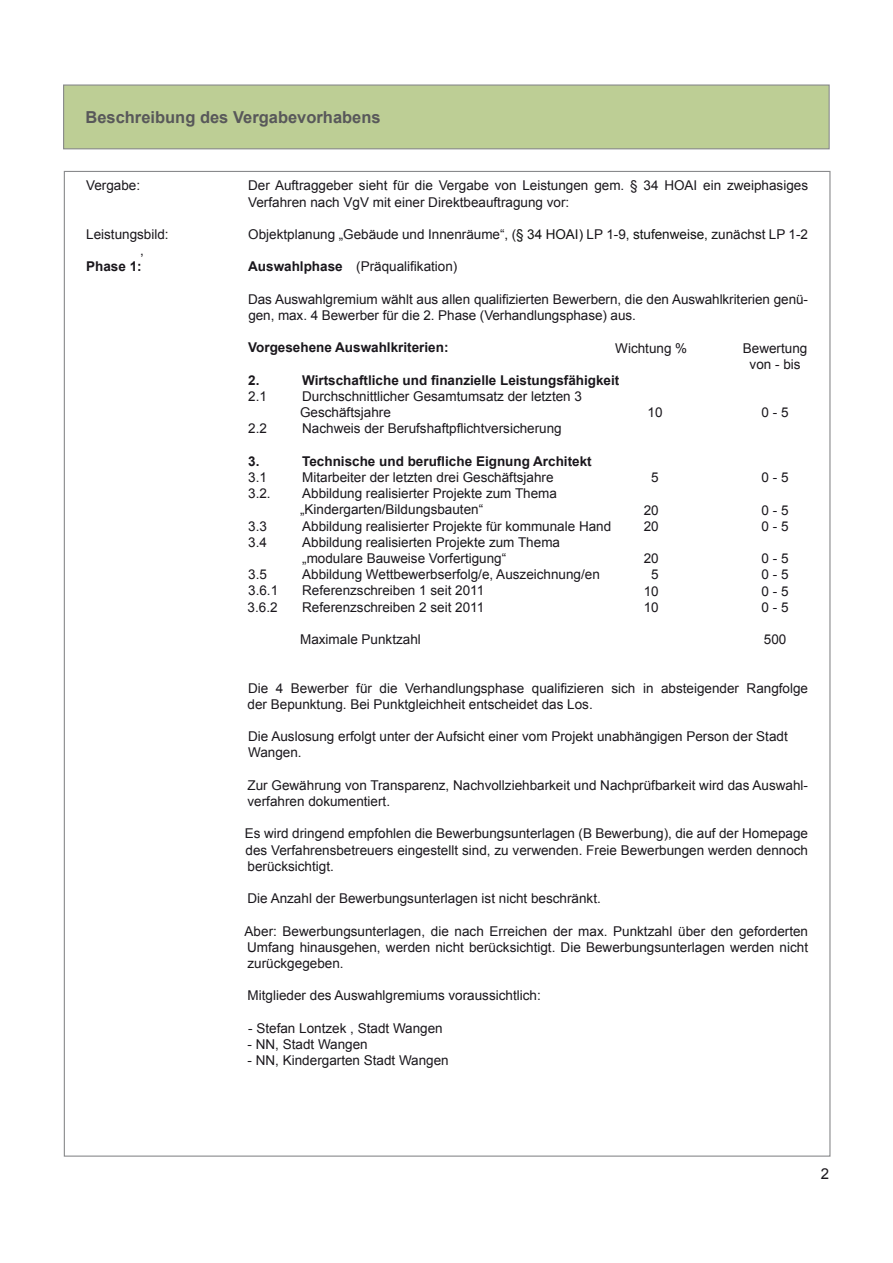
<style>
.page{position:relative;width:893px;height:1263px;background:#fff}
.page>*{position:absolute;margin:0;border:0;box-sizing:border-box;transform-origin:0 0}
.t1{font:700 16.5px "Arial";color:#58585a}
.t2{font:15px "Arial";color:#1a171c}
.t3{font:13.5px "Arial";color:#1a171c}
.t4{font:700 13.5px "Arial";color:#1a171c}
.s1{color:#111211}
.s2{font-weight:700}
</style>
<div class="page">
<div style="left:64px;top:85px;width:765px;height:64px;background:#bdce95"></div>
<div style="left:63px;top:84px;width:767px;height:65px;border:1px solid #898a8c"></div>
<p class="t1" style="left:85px;top:106px;width:297px">Beschreibung des Vergabevorhabens</p>
<p class="t3" style="left:86px;top:176px;width:56px">Vergabe:</p>
<p class="t3" style="left:248px;top:176px;width:561px">Der Auftraggeber sieht für die Vergabe von Leistungen gem. § 34 HOAI ein zweiphasiges</p>
<p class="t3" style="left:248px;top:192px;width:323px">Verfahren nach VgV mit einer Direktbeauftragung vor:</p>
<p class="t3" style="left:86px;top:225px;width:84px">Leistungsbild:</p>
<p class="t3" style="left:248px;top:225px;width:561px">Objektplanung „Gebäude und Innenräume“, (<span class="s1">§ 34 HOAI)</span> LP 1-9, <span class="s1">stufenweise,</span> zunächst LP 1-2</p>
<p class="t3" style="left:140px;top:241px;width:5px">,</p>
<p class="t4" style="left:86px;top:257px;width:57px">Phase 1:</p>
<p class="t3" style="left:248px;top:257px;width:211px"><span class="s2">Auswahlphase</span> (Präqualifikation)</p>
<p class="t3" style="left:248px;top:290px;width:561px">Das Auswahlgremium wählt aus allen qualifizierten Bewerbern, die den Auswahlkriterien genü-</p>
<p class="t3" style="left:248px;top:306px;width:389px">gen, max. 4 Bewerber für die 2. Phase (Verhandlungsphase) aus.</p>
<p class="t4" style="left:248px;top:338px;width:202px">Vorgesehene Auswahlkriterien:</p>
<p class="t4" style="left:248px;top:370px;width:13px">2.</p>
<p class="t4" style="left:302px;top:370px;width:319px">Wirtschaftliche und finanzielle Leistungsfähigkeit</p>
<p class="t3" style="left:248px;top:387px;width:20px">2.1</p>
<p class="t3" style="left:302px;top:387px;width:281px">Durchschnittlicher Gesamtumsatz der letzten 3</p>
<p class="t3" style="left:300px;top:403px;width:92px">Geschäftsjahre</p>
<p class="t3" style="left:248px;top:419px;width:20px">2.2</p>
<p class="t3" style="left:302px;top:419px;width:261px">Nachweis der Berufshaftpflichtversicherung</p>
<p class="t4" style="left:248px;top:451px;width:13px">3.</p>
<p class="t4" style="left:302px;top:451px;width:291px">Technische und berufliche Eignung Architekt</p>
<p class="t3" style="left:248px;top:468px;width:20px">3.1</p>
<p class="t3" style="left:302px;top:468px;width:253px">Mitarbeiter der letzten drei Geschäftsjahre</p>
<p class="t3" style="left:248px;top:484px;width:24px">3.2.</p>
<p class="t3" style="left:302px;top:484px;width:256px">Abbildung realisierter Projekte zum Thema</p>
<p class="t3" style="left:300px;top:500px;width:185px">„Kindergarten/Bildungsbauten“</p>
<p class="t3" style="left:248px;top:516px;width:20px">3.3</p>
<p class="t3" style="left:302px;top:516px;width:311px">Abbildung realisierter Projekte für kommunale Hand</p>
<p class="t3" style="left:248px;top:533px;width:20px">3.4</p>
<p class="t3" style="left:302px;top:533px;width:259px">Abbildung realisierten Projekte zum Thema</p>
<p class="t3" style="left:302px;top:549px;width:206px">„modulare Bauweise Vorfertigung“</p>
<p class="t3" style="left:248px;top:565px;width:20px">3.5</p>
<p class="t3" style="left:302px;top:565px;width:299px">Abbildung Wettbewerbserfolg/e, Auszeichnung/en</p>
<p class="t3" style="left:248px;top:581px;width:32px">3.6.1</p>
<p class="t3" style="left:302px;top:581px;width:184px">Referenzschreiben 1 seit 2011</p>
<p class="t3" style="left:248px;top:597px;width:32px">3.6.2</p>
<p class="t3" style="left:302px;top:597px;width:184px">Referenzschreiben 2 seit 2011</p>
<p class="t3" style="left:300px;top:630px;width:122px">Maximale Punktzahl</p>
<p class="t3" style="left:248px;top:678px;width:561px">Die 4 Bewerber für die Verhandlungsphase qualifizieren sich in absteigender Rangfolge</p>
<p class="t3" style="left:248px;top:695px;width:347px">der Bepunktung. Bei Punktgleichheit entscheidet das Los.</p>
<p class="t3" style="left:248px;top:727px;width:541px">Die Auslosung erfolgt unter der Aufsicht einer vom Projekt unabhängigen Person der Stadt</p>
<p class="t3" style="left:248px;top:743px;width:55px">Wangen.</p>
<p class="t3" style="left:248px;top:776px;width:562px">Zur Gewährung von Transparenz, Nachvollziehbarkeit und Nachprüfbarkeit wird das Auswahl-</p>
<p class="t3" style="left:248px;top:792px;width:144px">verfahren dokumentiert.</p>
<p class="t3" style="left:245px;top:824px;width:565px">Es wird dringend empfohlen die Bewerbungsunterlagen (B Bewerbung), die auf der Homepage</p>
<p class="t3" style="left:246px;top:840px;width:564px">des Verfahrensbetreuers eingestellt sind, zu verwenden. Freie Bewerbungen werden dennoch</p>
<p class="t3" style="left:248px;top:857px;width:88px">berücksichtigt.</p>
<p class="t3" style="left:248px;top:889px;width:355px">Die Anzahl der Bewerbungsunterlagen ist nicht beschränkt.</p>
<p class="t3" style="left:245px;top:921px;width:565px">Aber: Bewerbungsunterlagen, die nach Erreichen der max. Punktzahl über den geforderten</p>
<p class="t3" style="left:247px;top:938px;width:562px">Umfang hinausgehen, werden nicht berücksichtigt. Die Bewerbungsunterlagen werden nicht</p>
<p class="t3" style="left:248px;top:954px;width:98px">zurückgegeben.</p>
<p class="t3" style="left:248px;top:986px;width:295px">Mitglieder des Auswahlgremiums voraussichtlich:</p>
<p class="t3" style="left:248px;top:1019px;width:196px">- Stefan Lontzek , Stadt Wangen</p>
<p class="t3" style="left:248px;top:1035px;width:122px">- NN, Stadt Wangen</p>
<p class="t3" style="left:248px;top:1051px;width:203px">- NN, Kindergarten Stadt Wangen</p>
<p class="t3" style="left:615px;top:338px;width:74px">Wichtung %</p>
<p class="t3" style="left:743px;top:338px;width:66px">Bewertung</p>
<p class="t3" style="left:750px;top:355px;width:53px">von - bis</p>
<p class="t3" style="left:762px;top:403px;width:29px">0-5</p>
<p class="t3" style="left:647px;top:403px;width:17px">10</p>
<p class="t3" style="left:762px;top:468px;width:29px">0-5</p>
<p class="t3" style="left:762px;top:500px;width:29px">0-5</p>
<p class="t3" style="left:762px;top:517px;width:29px">0-5</p>
<p class="t3" style="left:762px;top:549px;width:29px">0-5</p>
<p class="t3" style="left:762px;top:565px;width:29px">0-5</p>
<p class="t3" style="left:762px;top:581px;width:29px">0-5</p>
<p class="t3" style="left:762px;top:598px;width:29px">0-5</p>
<p class="t3" style="left:764px;top:630px;width:24px">500</p>
<p class="t3" style="left:651px;top:468px;width:9px">5</p>
<p class="t3" style="left:644px;top:500px;width:17px">20</p>
<p class="t3" style="left:644px;top:517px;width:17px">20</p>
<p class="t3" style="left:644px;top:549px;width:17px">20</p>
<p class="t3" style="left:651px;top:565px;width:9px">5</p>
<p class="t3" style="left:644px;top:581px;width:17px">10</p>
<p class="t3" style="left:644px;top:598px;width:17px">10</p>
<p class="t2" style="left:821px;top:1163px;width:10px">2</p>
</div>
